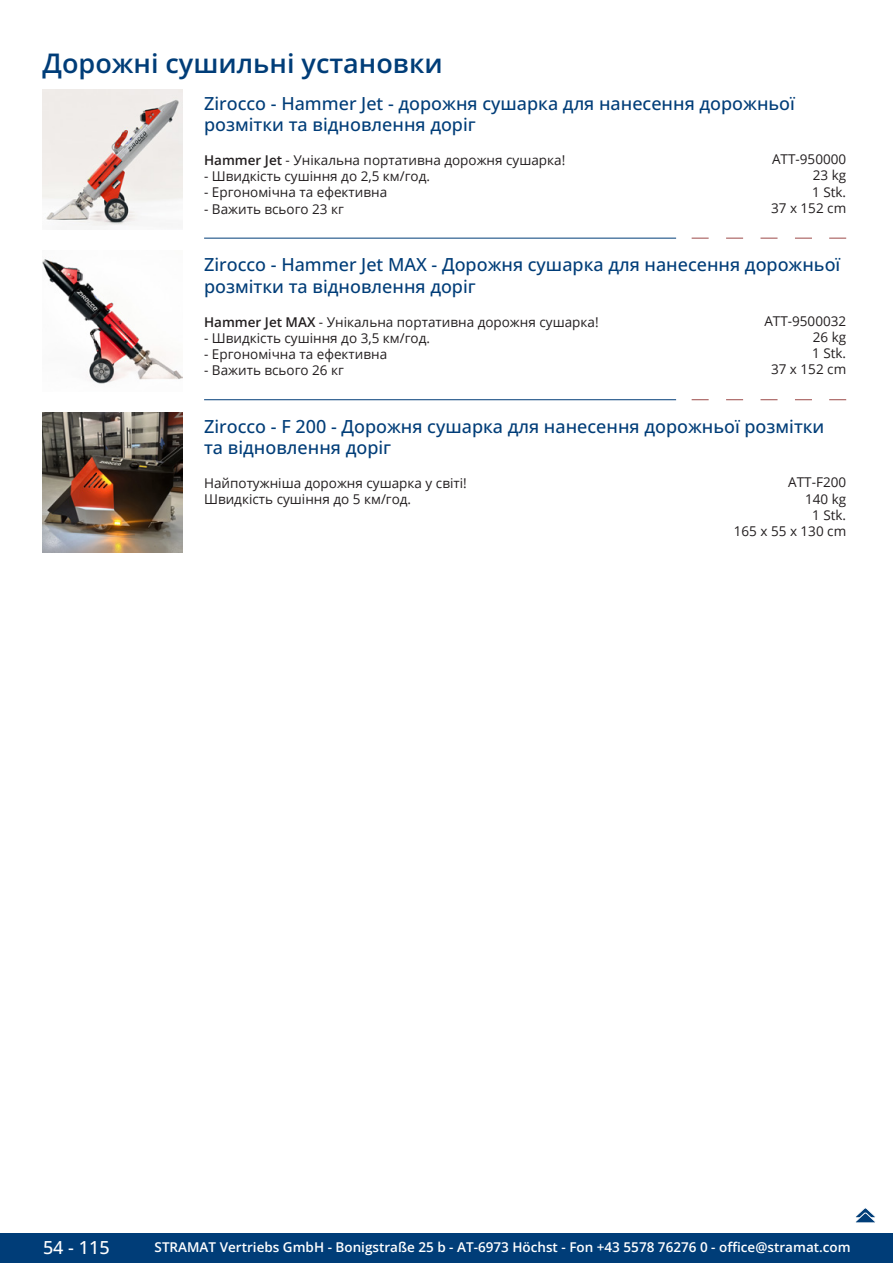
<style>
.page{position:relative;width:893px;height:1263px;background:#fff}
.page>*{position:absolute;margin:0;border:0;box-sizing:border-box;transform-origin:0 0}
.GruppeName{font:600 27px "Open Sans";color:#003d78}
.ArtikelName{font:500 18px/21.6px "Open Sans";color:#003d78}
.t1{font:500 18px "Open Sans";color:#fff}
.Beschreibung{font:13.5px/16.2px "Open Sans";color:#231f20}
.t2{font:600 13.5px "Open Sans";color:#fff}
.ArtikelNummer{font:13.5px "Open Sans";color:#231f20}
.s1{font-weight:600}
</style>
<div class="page">
<div style="left:0;top:1233px;width:893px;height:30px;background:#003d78"></div>
<img style="left:43px;top:89px;width:140px;height:137px">
<img style="left:43px;top:259px;width:140px;height:125px">
<svg style="left:692px;top:238px;width:17px;height:1px"></svg>
<svg style="left:726px;top:238px;width:17px;height:1px"></svg>
<svg style="left:760px;top:238px;width:17px;height:1px"></svg>
<svg style="left:795px;top:238px;width:17px;height:1px"></svg>
<svg style="left:829px;top:238px;width:17px;height:1px"></svg>
<hr style="left:204px;top:238px;width:472px;height:1px;background:#003d78">
<img style="left:43px;top:412px;width:140px;height:141px">
<svg style="left:692px;top:399px;width:17px;height:1px"></svg>
<svg style="left:726px;top:399px;width:17px;height:1px"></svg>
<svg style="left:760px;top:399px;width:17px;height:1px"></svg>
<svg style="left:795px;top:399px;width:17px;height:1px"></svg>
<svg style="left:829px;top:399px;width:17px;height:1px"></svg>
<hr style="left:204px;top:399px;width:472px;height:1px;background:#003d78">
<svg style="left:855px;top:1208px;width:21px;height:15px"></svg>
<p class="GruppeName" style="left:43px;top:44px;width:402px">Дорожні сушильні установки</p>
<p class="ArtikelName" style="left:204px;top:92px;width:592px">Zirocco - Hammer Jet - дорожня сушарка для нанесення дорожньої розмітки та відновлення доріг</p>
<p class="Beschreibung" style="left:204px;top:152px;width:363px"><span class="s1">Hammer Jet</span> - Унікальна портативна дорожня сушарка!</p>
<p class="Beschreibung" style="left:204px;top:168px;width:227px">- Швидкість сушіння до 2,5 км/год.</p>
<p class="Beschreibung" style="left:204px;top:184px;width:185px">- Ергономічна та ефективна</p>
<p class="Beschreibung" style="left:204px;top:200px;width:141px">- Важить всього 23 кг</p>
<p class="ArtikelNummer" style="left:772px;top:150px;width:76px">ATT-950000</p>
<p class="ArtikelNummer" style="left:813px;top:166px;width:35px">23 kg</p>
<p class="ArtikelNummer" style="left:812px;top:182px;width:36px">1 Stk.</p>
<p class="ArtikelNummer" style="left:771px;top:199px;width:77px">37 x 152 cm</p>
<p class="ArtikelName" style="left:204px;top:253px;width:638px">Zirocco - Hammer Jet MAX - Дорожня сушарка для нанесення дорожньої розмітки та відновлення доріг</p>
<p class="Beschreibung" style="left:204px;top:313px;width:396px"><span class="s1">Hammer Jet MAX</span> - Унікальна портативна дорожня сушарка!</p>
<p class="Beschreibung" style="left:204px;top:330px;width:227px">- Швидкість сушіння до 3,5 км/год.</p>
<p class="Beschreibung" style="left:204px;top:346px;width:185px">- Ергономічна та ефективна</p>
<p class="Beschreibung" style="left:204px;top:362px;width:141px">- Важить всього 26 кг</p>
<p class="ArtikelNummer" style="left:764px;top:312px;width:83px">ATT-9500032</p>
<p class="ArtikelNummer" style="left:813px;top:328px;width:35px">26 kg</p>
<p class="ArtikelNummer" style="left:812px;top:344px;width:36px">1 Stk.</p>
<p class="ArtikelNummer" style="left:771px;top:360px;width:77px">37 x 152 cm</p>
<p class="ArtikelName" style="left:204px;top:415px;width:622px">Zirocco - F 200 - Дорожня сушарка для нанесення дорожньої розмітки та відновлення доріг</p>
<p class="Beschreibung" style="left:204px;top:474px;width:264px">Найпотужніша дорожня сушарка у світі!<br>Швидкість сушіння до 5 км/год.</p>
<p class="ArtikelNummer" style="left:788px;top:473px;width:59px">ATT-F200</p>
<p class="ArtikelNummer" style="left:805px;top:489px;width:43px">140 kg</p>
<p class="ArtikelNummer" style="left:812px;top:506px;width:36px">1 Stk.</p>
<p class="ArtikelNummer" style="left:734px;top:522px;width:114px">165 x 55 x 130 cm</p>
<h2 class="t1" style="left:43px;top:1234px;width:68px">54 - 115</h2>
<p class="t2" style="left:155px;top:1238px;width:698px">STRAMAT Vertriebs GmbH - Bonigstraße 25 b - AT-6973 Höchst - Fon +43 5578 76276 0 - office@stramat.com</p>
</div>
